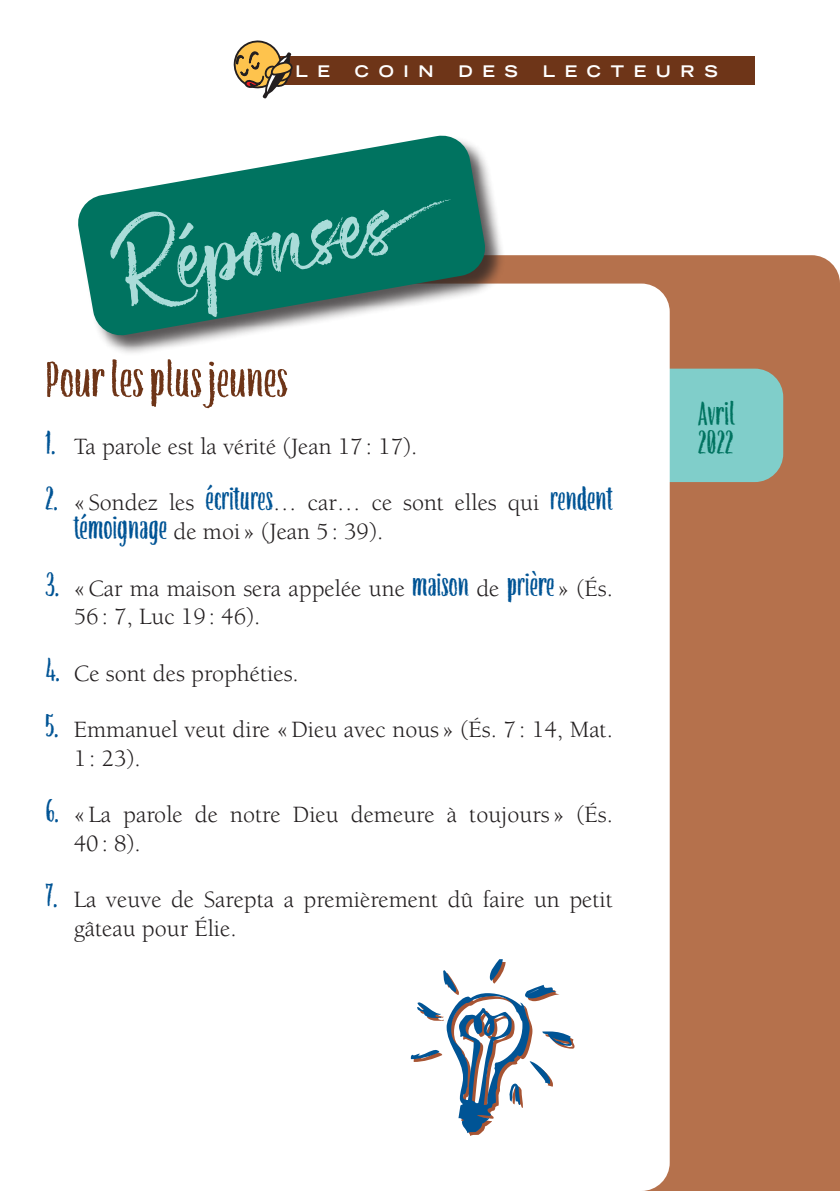
<style>
.page{position:relative;width:840px;height:1191px;background:#fff}
.page>*{position:absolute;margin:0;border:0;box-sizing:border-box;transform-origin:0 0}
.t1{font:288px "Linotype Caciocavallo";color:#005495}
.t2{font:96px "ATS Script";color:#aadcd9}
.H3_Titre_3e_niveau{font:condensed 56px "ATS Cond";color:#6e3518}
.t3{font:condensed 36px/28.4px "ATS Cond";color:#007360}
.t4{font:24px/28.4px "Berkeley";color:#231f20}
.t5{font:700 expanded 16px "Trade Gothic LT Std";letter-spacing:.6em;color:#fff}
.s1{font-family:"ATS Cond";font-stretch:condensed;font-size:36px;color:#005495}
</style>
<div class="page">
<div style="left:505px;top:255px;width:334px;height:936px;background:#b5714c"></div>
<div style="left:556px;top:369px;width:226px;height:113px;background:#80ceca;border-radius:28px"></div>
<svg style="left:505px;top:283px;width:164px;height:908px"></svg>
<div style="left:78px;top:135px;width:427px;height:221px;background:#231f20;opacity:.75"></div>
<svg style="left:78px;top:135px;width:409px;height:202px;fill:#007360"></svg>
<div style="left:258px;top:57px;width:496px;height:28px;background:#6e3518"></div>
<svg style="left:233px;top:40px;width:60px;height:59px"></svg>
<p class="t5" style="left:295px;top:61px;width:36px">L E</p>
<p class="t5" style="left:355px;top:61px;width:80px">COIN</p>
<p class="t5" style="left:458px;top:61px;width:61px">DES</p>
<p class="t5" style="left:542px;top:61px;width:176px">LECTEURS</p>
<h2 class="t2" style="left:105px;top:211px;width:343px;rotate:-10deg">Réponses</h2>
<p class="H3_Titre_3e_niveau" style="left:45px;top:348px;width:243px">Pour les plus jeunes</p>
<p class="t4" style="left:45px;top:432px;width:373px"><span class="s1">1.</span> Ta parole est la vérité (Jean 17: 17).</p>
<p class="t4" style="left:74px;top:489px;width:540px;text-indent:-28px"><span class="s1">2.</span> « Sondez les <span class="s1">écritures</span>… car… ce sont elles qui <span class="s1">rendent témoignage</span> de moi » (Jean 5: 39).</p>
<p class="t4" style="left:74px;top:574px;width:540px;text-indent:-28px"><span class="s1">3.</span> «Car ma maison sera appelée une <span class="s1">maison</span> de <span class="s1">prière</span> » (És.<br>56: 7, Luc 19: 46).</p>
<p class="t4" style="left:45px;top:659px;width:255px"><span class="s1">4.</span> Ce sont des prophéties.</p>
<p class="t4" style="left:74px;top:716px;width:540px;text-indent:-28px"><span class="s1">5.</span> Emmanuel veut dire «Dieu avec nous » (És. 7: 14, Mat.<br>1: 23).</p>
<p class="t4" style="left:74px;top:801px;width:540px;text-indent:-28px"><span class="s1">6.</span> «La parole de notre Dieu demeure à toujours » (És.<br>40: 8).</p>
<p class="t4" style="left:74px;top:886px;width:540px;text-indent:-28px"><span class="s1">7.</span> La veuve de Sarepta a premièrement dû faire un petit gâteau pour Élie.</p>
<h1 class="t1" style="left:414px;top:859px;width:173px">E</h1>
<h3 class="t3" style="left:697px;top:399px;width:39px">Avril<br>2022</h3>
</div>
